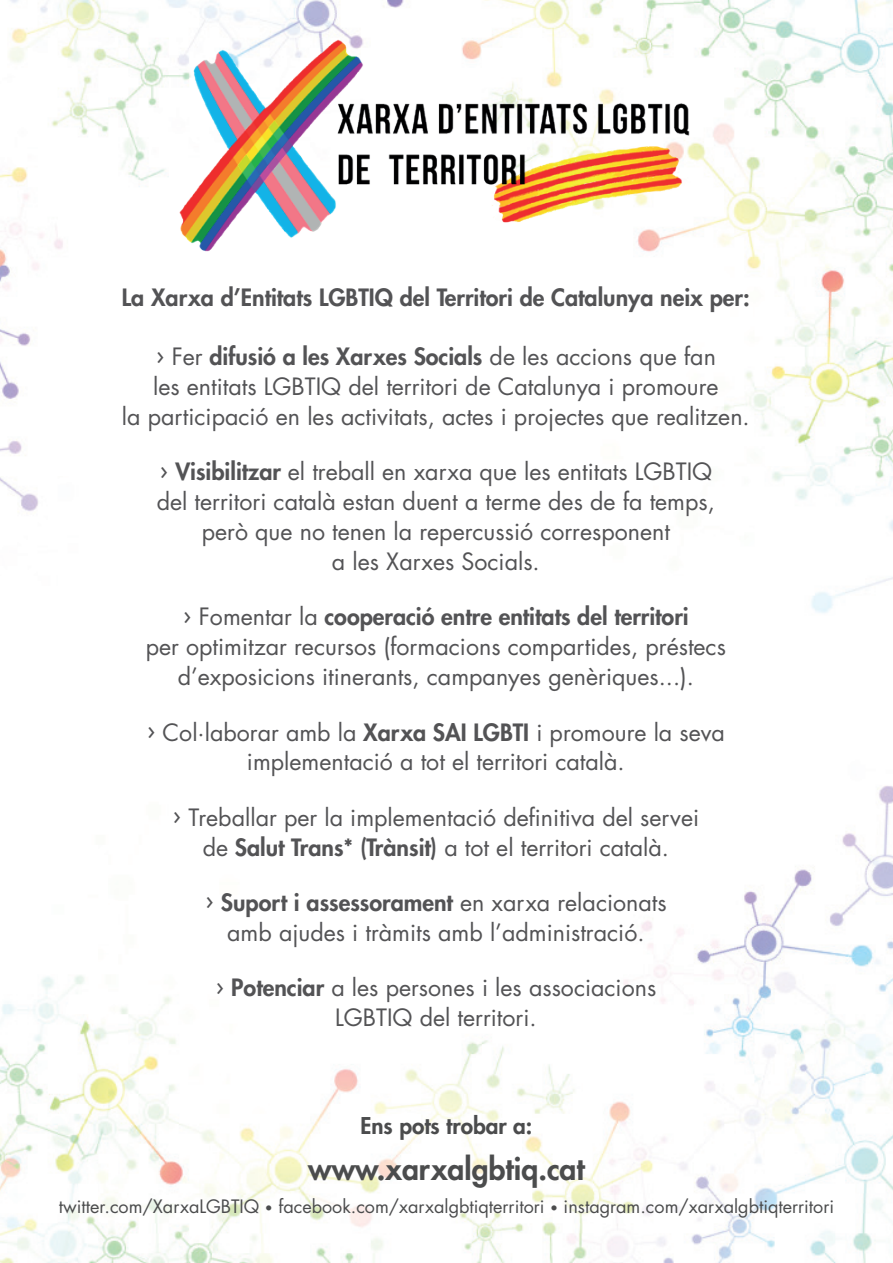
<style>
.page{position:relative;width:893px;height:1263px;background:#fff}
.page>*{position:absolute;margin:0;border:0;box-sizing:border-box;transform-origin:0 0}
.t1{font:800 30px "Futura";color:#4b4c4d}
.t2{font:23.25px/29.8px "Futura";color:#535355;text-align:center}
.t3{font:800 23.25px "Futura";color:#535355}
.t4{font:800 22.5px "Futura";color:#4b4c4d}
.t5{font:18px "Futura";color:#4b4c4d}
.s1{font-size:26.55px}
.s2{font-weight:800}
.s3{font-size:13.5px}
</style>
<div class="page">
<img style="left:0;top:0;width:893px;height:1263px">
<img style="left:66px;top:0;width:773px;height:256px">
<p class="t3" style="left:122px;top:282px;width:629px">La Xarxa d’Entitats LGBTIQ del Territori de Catalunya neix per:</p>
<p class="t2" style="left:122px;top:342px;width:629px"><span class="s1">›</span> Fer <span class="s2">difusió a les Xarxes Socials</span> de les accions que fan<br>les entitats LGBTIQ del territori de Catalunya i promoure<br>la participació en les activitats, actes i projectes que realitzen.</p>
<p class="t2" style="left:157px;top:457px;width:560px"><span class="s1">›</span> <span class="s2">Visibilitzar</span> el treball en xarxa que les entitats LGBTIQ del territori català estan duent a terme des de fa temps, però que no tenen la repercussió corresponent<br>a les Xarxes Socials.</p>
<p class="t2" style="left:146px;top:602px;width:582px"><span class="s1">›</span> Fomentar la <span class="s2">cooperació entre entitats del territori<br></span>per optimitzar recursos (formacions compartides, préstecs d’exposicions itinerants, campanyes genèriques...).</p>
<p class="t2" style="left:147px;top:717px;width:580px"><span class="s1">›</span> Col·laborar amb la <span class="s2">Xarxa SAI LGBTI</span> i promoure la seva implementació a tot el territori català.</p>
<p class="t2" style="left:173px;top:803px;width:528px"><span class="s1">›</span> Treballar per la implementació definitiva del servei de <span class="s2">Salut Trans* (Trànsit)</span> a tot el territori català.</p>
<p class="t2" style="left:205px;top:888px;width:463px"><span class="s1">›</span> <span class="s2">Suport i assessorament</span> en xarxa relacionats amb ajudes i tràmits amb l’administració.</p>
<p class="t2" style="left:215px;top:973px;width:442px"><span class="s1">›</span> <span class="s2">Potenciar</span> a les persones i les associacions<br>LGBTIQ del territori.</p>
<p class="t4" style="left:360px;top:1111px;width:173px">Ens pots trobar a:</p>
<p class="t1" style="left:308px;top:1150px;width:278px">www.xarxalgbtiq.cat</p>
<p class="t5" style="left:59px;top:1194px;width:777px">twitter.com/XarxaLGBTIQ <span class="s3">•</span> facebook.com/xarxalgbtiqterritori <span class="s3">•</span> instagram.com/xarxalgbtiqterritori</p>
</div>
